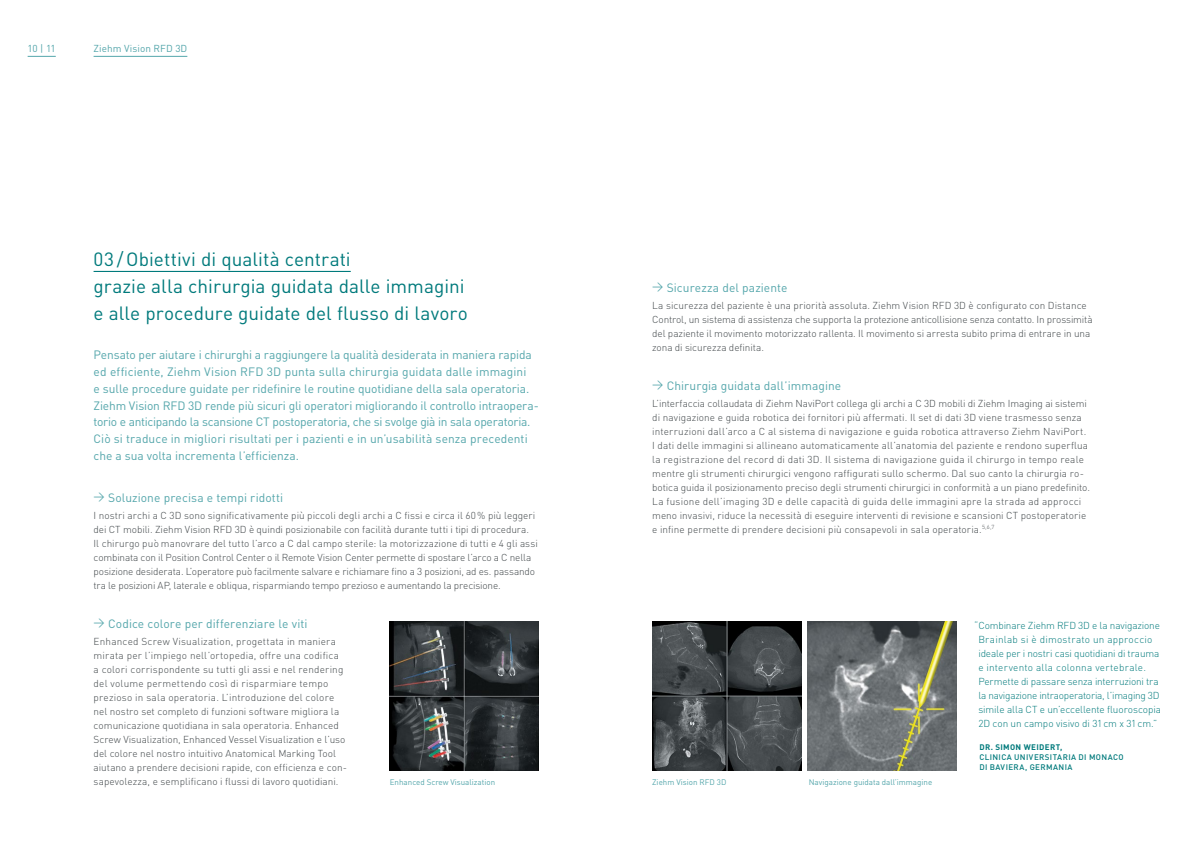
<style>
.page{position:relative;width:1191px;height:842px;background:#fff}
.page>*{position:absolute;margin:0;border:0;box-sizing:border-box;transform-origin:0 0}
.t1{font:19px/26.6px "DIN";color:#007a7c}
.t2{font:12px/16.8px "DIN";color:#54a6ab}
.t3{font:300 10px/14px "DIN";letter-spacing:.005em;color:#3f4548}
.t4{font:300 10px/14px "DIN";letter-spacing:-.005em;color:#007a7c}
.t5{font:10px "DIN";letter-spacing:.005em;color:#54a6ab}
.t6{font:8px "DIN";color:#54a6ab}
.t7{font:500 8px/10px "DIN";letter-spacing:.05em;color:#007a7c}
.t8{font:700 8px "DIN";letter-spacing:.045em;color:#007a7c}
.s1{font-size:11px}
</style>
<div class="page">
<hr style="left:94px;top:56px;width:93px;height:1px;background:#54a6ab">
<svg style="left:28px;top:56px;width:28px;height:1px"></svg>
<img style="left:652px;top:621px;width:149px;height:149px">
<img style="left:390px;top:621px;width:149px;height:149px">
<img style="left:808px;top:621px;width:148px;height:149px">
<hr style="left:94px;top:271px;width:257px;height:1px;background:#007a7c">
<p class="t5" style="left:28px;top:43px;width:30px">10 | 11</p>
<p class="t5" style="left:94px;top:43px;width:95px">Ziehm Vision RFD 3D</p>
<h1 class="t1" style="left:94px;top:246px;width:376px">03 /Obiettivi di qualità centrati<br>grazie alla chirurgia guidata dalle immagini e alle procedure guidate del flusso di lavoro</h1>
<p class="t2" style="left:94px;top:346px;width:447px">Pensato per aiutare i chirurghi a raggiungere la qualità desiderata in maniera rapida ed efficiente, Ziehm Vision RFD 3D punta sulla chirurgia guidata dalle immagini<br>e sulle procedure guidate per ridefinire le routine quotidiane della sala operatoria.<br>Ziehm Vision RFD 3D rende più sicuri gli operatori migliorando il controllo intraopera&shy;torio e anticipando la scansione CT postoperatoria, che si svolge già in sala operatoria.<br>Ciò si traduce in migliori risultati per i pazienti e in un’usabilità senza precedenti che a sua volta incrementa l’efficienza.</p>
<p class="t2" style="left:94px;top:489px;width:191px"><span class="s1">&gt;</span> Soluzione precisa e tempi ridotti</p>
<p class="t3" style="left:94px;top:508px;width:446px">I nostri archi a C 3D sono significativamente più piccoli degli archi a C fissi e circa il 60% più leggeri dei CT mobili. Ziehm Vision RFD 3D è quindi posizionabile con facilità durante tutti i tipi di procedura.<br>Il chirurgo può manovrare del tutto l’arco a C dal campo sterile: la motorizzazione di tutti e 4 gli assi combinata con il Position Control Center o il Remote Vision Center permette di spostare l’arco a C nella posizione desiderata. L’operatore può facilmente salvare e richiamare fino a 3 posizioni, ad es. passando tra le posizioni AP, laterale e obliqua, risparmiando tempo prezioso e aumentando la precisione.</p>
<p class="t2" style="left:94px;top:615px;width:215px"><span class="s1">&gt;</span> Codice colore per differenziare le viti</p>
<p class="t3" style="left:94px;top:634px;width:255px">Enhanced Screw Visualization, progettata in maniera mirata per l’impiego nell’ortopedia, offre una codifica<br>a colori corrispondente su tutti gli assi e nel rendering del volume permettendo così di risparmiare tempo prezioso in sala operatoria. L’introduzione del colore nel nostro set completo di funzioni software migliora la comunicazione quotidiana in sala operatoria. Enhanced Screw Visualization, Enhanced Vessel Visualization e l’uso del colore nel nostro intuitivo Anatomical Marking Tool aiutano a prendere decisioni rapide, con efficienza e con&shy;sapevolezza, e semplificano i flussi di lavoro quotidiani.</p>
<p class="t2" style="left:652px;top:279px;width:137px"><span class="s1">&gt;</span> Sicurezza del paziente</p>
<p class="t3" style="left:652px;top:298px;width:442px">La sicurezza del paziente è una priorità assoluta. Ziehm Vision RFD 3D è configurato con Distance Control, un sistema di assistenza che supporta la protezione anticollisione senza contatto. In prossimità del paziente il movimento motorizzato rallenta. Il movimento si arresta subito prima di entrare in una zona di sicurezza definita.</p>
<p class="t2" style="left:652px;top:377px;width:191px"><span class="s1">&gt;</span> Chirurgia guidata dall’immagine</p>
<p class="t3" style="left:652px;top:396px;width:439px">L’interfaccia collaudata di Ziehm NaviPort collega gli archi a C 3D mobili di Ziehm Imaging ai sistemi di navigazione e guida robotica dei fornitori più affermati. Il set di dati 3D viene trasmesso senza interruzioni dall’arco a C al sistema di navigazione e guida robotica attraverso Ziehm NaviPort.<br>I dati delle immagini si allineano automaticamente all’anatomia del paziente e rendono superflua la registrazione del record di dati 3D. Il sistema di navigazione guida il chirurgo in tempo reale mentre gli strumenti chirurgici vengono raffigurati sullo schermo. Dal suo canto la chirurgia ro&shy;botica guida il posizionamento preciso degli strumenti chirurgici in conformità a un piano predefinito.<br>La fusione dell’imaging 3D e delle capacità di guida delle immagini apre la strada ad approcci meno invasivi, riduce la necessità di eseguire interventi di revisione e scansioni CT postoperatorie e infine permette di prendere decisioni più consapevoli in sala operatoria.<sup>5,6,7</sup></p>
<p class="t4" style="left:978px;top:618px;width:184px;text-indent:-4px">“Combinare Ziehm RFD 3D e la navigazione Brainlab si è dimostrato un approccio ideale per i nostri casi quotidiani di trauma e intervento alla colonna vertebrale.<br>Permette di passare senza interruzioni tra la navigazione intraoperatoria, l’imaging 3D simile alla CT e un’eccellente fluoroscopia 2D con un campo visivo di 31cm x 31cm.”</p>
<p class="t8" style="left:979px;top:742px;width:84px">DR. SIMON WEIDERT,</p>
<p class="t7" style="left:979px;top:752px;width:146px">CLINICA UNIVERSITARIA DI MONACO<br>DI BAVIERA, GERMANIA</p>
<p class="t6" style="left:390px;top:777px;width:107px">Enhanced Screw Visualization</p>
<p class="t6" style="left:652px;top:777px;width:76px">Ziehm Vision RFD 3D</p>
<p class="t6" style="left:808px;top:777px;width:125px">Navigazione guidata dall’immagine</p>
</div>
